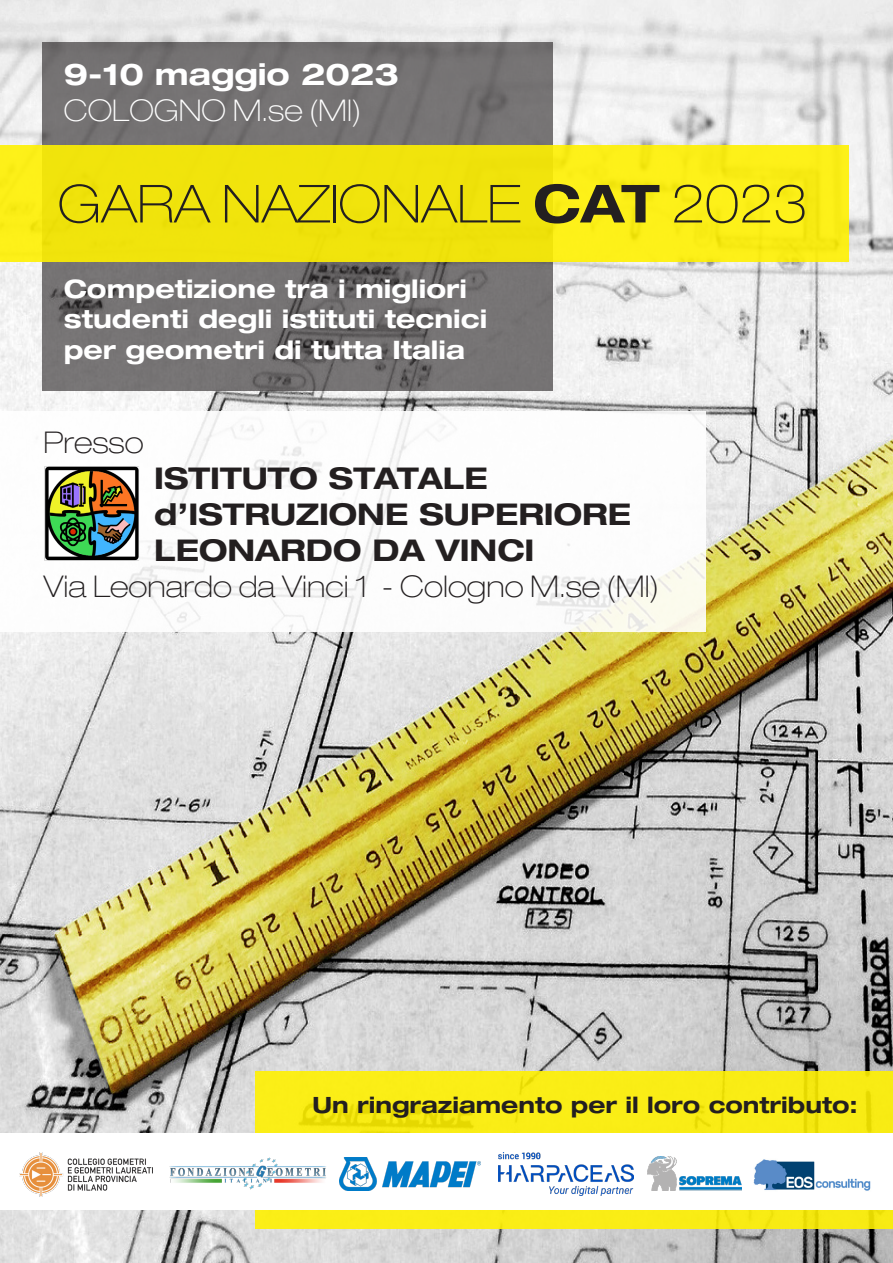
<style>
.page{position:relative;width:893px;height:1263px;background:#fff}
.page>*{position:absolute;margin:0;border:0;box-sizing:border-box;transform-origin:0 0}
.t1{font:100 expanded 52.5px "Helvetica Neue LT Pro";color:#231f20}
.t2{font:700 expanded 30px/36px "Helvetica Neue LT Pro";color:#231f20}
.t3{font:100 expanded 30px "Helvetica Neue LT Pro";color:#231f20}
.t4{font:100 expanded 30px "Helvetica Neue LT Pro";color:#fff}
.t5{font:700 expanded 30px "Helvetica Neue LT Pro";color:#fff}
.t6{font:700 expanded 25.5px/30.6px "Helvetica Neue LT Pro";color:#fff}
.t7{font:700 expanded 22.5px "Helvetica Neue LT Pro";color:#231f20}
.s1{font-weight:700}
</style>
<div class="page">
<img style="left:0;top:0;width:893px;height:1263px">
<div style="left:0;top:411px;width:706px;height:220px;background:#fff"></div>
<svg style="left:43px;top:43px;width:510px;height:348px;background:#72706f"></svg>
<div style="left:0;top:145px;width:848px;height:116px;background:linear-gradient(to right,#efe20a,#faed16)"></div>
<svg style="left:255px;top:1071px;width:638px;height:158px;background:#f7eb13"></svg>
<img style="left:44px;top:466px;width:99px;height:95px">
<div style="left:0;top:1133px;width:893px;height:77px;background:#fff"></div>
<img style="left:20px;top:1153px;width:132px;height:43px">
<img style="left:340px;top:1157px;width:141px;height:33px">
<img style="left:498px;top:1153px;width:135px;height:42px">
<img style="left:753px;top:1159px;width:118px;height:32px">
<img style="left:647px;top:1156px;width:95px;height:34px">
<img style="left:169px;top:1157px;width:157px;height:33px">
<p class="t5" style="left:64px;top:55px;width:337px">9-10 maggio 2023</p>
<p class="t4" style="left:64px;top:92px;width:299px">COLOGNO M.se (MI)</p>
<h1 class="t1" style="left:57px;top:172px;width:751px">GARA NAZIONALE <span class="s1">CAT</span> 2023</h1>
<p class="t6" style="left:64px;top:272px;width:425px">Competizione tra i migliori studenti degli istituti tecnici per geometri di tutta Italia</p>
<p class="t3" style="left:44px;top:424px;width:102px">Presso</p>
<p class="t2" style="left:154px;top:459px;width:478px">ISTITUTO STATALE d’ISTRUZIONE SUPERIORE<br>LEONARDO DA VINCI</p>
<p class="t3" style="left:44px;top:568px;width:616px">Via Leonardo da Vinci 1 - Cologno M.se (MI)</p>
<p class="t7" style="left:312px;top:1090px;width:547px">Un ringraziamento per il loro contributo:</p>
</div>
